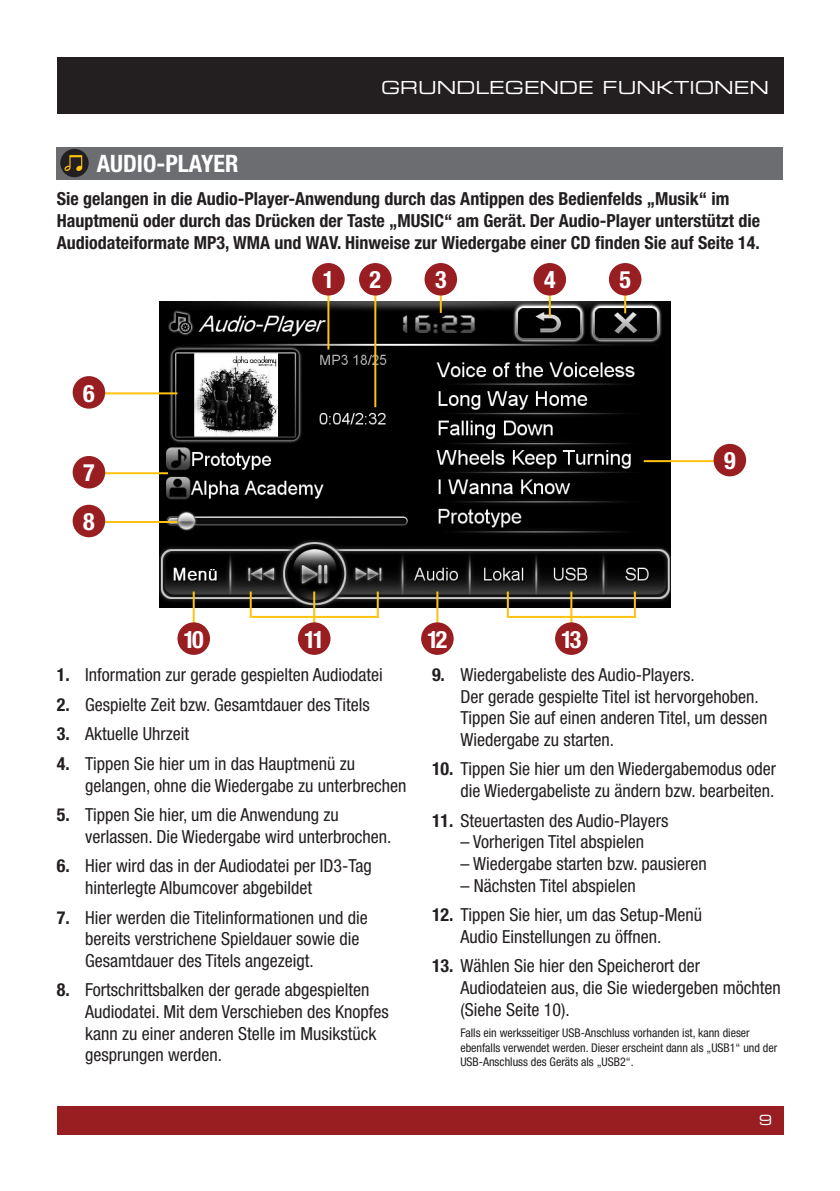
<style>
.page{position:relative;width:840px;height:1191px;background:#fff}
.page>*{position:absolute;margin:0;border:0;box-sizing:border-box;transform-origin:0 0}
.t1{font:700 condensed 24px "Helvetica Neue";color:#fff}
.t2{font:condensed 18px/21.6px "Helvetica Neue";color:#231f20}
.t3{font:700 condensed 18px/21.6px "Helvetica Neue";color:#231f20}
.t4{font:18px "Eurostile Extended Two";color:#fff}
.t5{font:14px "Eurostile Extended Two";color:#fff}
.t6{font:condensed 12px/14.4px "Helvetica Neue";color:#231f20}
.s1{font-weight:700}
</style>
<div class="page">
<div style="left:57px;top:1106px;width:725px;height:28px;background:#981e21"></div>
<div style="left:57px;top:57px;width:725px;height:56px;background:#231f20"></div>
<img style="left:159px;top:301px;width:510px;height:306px">
<hr style="left:643px;top:460px;width:81px;height:2px;background:#fec210">
<div style="left:713px;top:444px;width:32px;height:32px;background:#981e21;border-radius:50%"></div>
<hr style="left:96px;top:392px;width:81px;height:2px;background:#fec210">
<div style="left:73px;top:376px;width:32px;height:32px;background:#981e21;border-radius:50%"></div>
<hr style="left:96px;top:472px;width:72px;height:2px;background:#fec210">
<div style="left:73px;top:456px;width:32px;height:32px;background:#981e21;border-radius:50%"></div>
<hr style="left:193px;top:591px;width:2px;height:53px;background:#fec210">
<div style="left:177px;top:622px;width:33px;height:33px;background:#981e21;border-radius:50%"></div>
<hr style="left:548px;top:265px;width:2px;height:51px;background:#fec210">
<div style="left:533px;top:263px;width:32px;height:32px;background:#981e21;border-radius:50%"></div>
<hr style="left:623px;top:265px;width:2px;height:48px;background:#fec210">
<div style="left:608px;top:263px;width:33px;height:32px;background:#981e21;border-radius:50%"></div>
<hr style="left:313px;top:591px;width:2px;height:53px;background:#fec210">
<div style="left:298px;top:622px;width:32px;height:33px;background:#981e21;border-radius:50%"></div>
<hr style="left:439px;top:265px;width:2px;height:48px;background:#fec210">
<div style="left:424px;top:263px;width:33px;height:32px;background:#981e21;border-radius:50%"></div>
<hr style="left:327px;top:265px;width:2px;height:84px;background:#fec210">
<div style="left:312px;top:263px;width:32px;height:32px;background:#981e21;border-radius:50%"></div>
<hr style="left:374px;top:265px;width:2px;height:142px;background:#fec210">
<div style="left:359px;top:263px;width:32px;height:32px;background:#981e21;border-radius:50%"></div>
<hr style="left:96px;top:521px;width:81px;height:2px;background:#fec210">
<div style="left:73px;top:505px;width:32px;height:32px;background:#981e21;border-radius:50%"></div>
<hr style="left:436px;top:591px;width:2px;height:53px;background:#fec210">
<div style="left:421px;top:622px;width:32px;height:33px;background:#981e21;border-radius:50%"></div>
<hr style="left:251px;top:616px;width:127px;height:2px;background:#fec210">
<hr style="left:249px;top:591px;width:2px;height:27px;background:#fec210">
<hr style="left:376px;top:591px;width:2px;height:27px;background:#fec210">
<div style="left:57px;top:147px;width:725px;height:32px;background:#6c6d70"></div>
<div style="left:60px;top:149px;width:29px;height:28px;background:#231f20;border-radius:50%"></div>
<svg style="left:64px;top:155px;width:18px;height:16px"></svg>
<hr style="left:570px;top:591px;width:2px;height:53px;background:#fec210">
<div style="left:554px;top:622px;width:33px;height:33px;background:#981e21;border-radius:50%"></div>
<hr style="left:508px;top:616px;width:127px;height:2px;background:#fec210">
<hr style="left:506px;top:591px;width:2px;height:27px;background:#fec210">
<hr style="left:633px;top:591px;width:2px;height:27px;background:#fec210">
<p class="t4" style="left:381px;top:75px;width:389px">GRUNDLEGENDE FUNKTIONEN</p>
<h1 class="t1" style="left:97px;top:149px;width:143px">AUDIO-PLAYER</h1>
<p class="t3" style="left:57px;top:188px;width:704px">Sie gelangen in die Audio-Player-Anwendung durch das Antippen des Bedienfelds „Musik“ im<br>Hauptmenü oder durch das Drücken der Taste „MUSIC“ am Gerät. Der Audio-Player unterstützt die<br>Audiodateiformate MP3, WMA und WAV. Hinweise zur Wiedergabe einer CD finden Sie auf Seite 14.</p>
<h1 class="t1" style="left:83px;top:378px;width:13px">6</h1>
<h1 class="t1" style="left:83px;top:458px;width:13px">7</h1>
<h1 class="t1" style="left:83px;top:507px;width:13px">8</h1>
<h1 class="t1" style="left:183px;top:624px;width:22px">10</h1>
<h1 class="t1" style="left:322px;top:265px;width:13px">1</h1>
<h1 class="t1" style="left:369px;top:265px;width:13px">2</h1>
<h1 class="t1" style="left:435px;top:265px;width:13px">3</h1>
<h1 class="t1" style="left:543px;top:265px;width:13px">4</h1>
<h1 class="t1" style="left:619px;top:265px;width:13px">5</h1>
<h1 class="t1" style="left:723px;top:446px;width:13px">9</h1>
<h1 class="t1" style="left:304px;top:624px;width:22px">11</h1>
<h1 class="t1" style="left:427px;top:624px;width:22px">12</h1>
<h1 class="t1" style="left:561px;top:624px;width:22px">13</h1>
<p class="t2" style="left:57px;top:664px;width:327px"><span class="s1">1.</span> Information zur gerade gespielten Audiodatei</p>
<p class="t2" style="left:57px;top:693px;width:314px"><span class="s1">2.</span> Gespielte Zeit bzw. Gesamtdauer des Titels</p>
<p class="t2" style="left:57px;top:723px;width:134px"><span class="s1">3.</span> Aktuelle Uhrzeit</p>
<p class="t2" style="left:85px;top:752px;width:323px;text-indent:-28px"><span class="s1">4.</span> Tippen Sie hier um in das Hauptmenü zu gelangen, ohne die Wiedergabe zu unterbrechen</p>
<p class="t2" style="left:85px;top:804px;width:308px;text-indent:-28px"><span class="s1">5.</span> Tippen Sie hier, um die Anwendung zu verlassen. Die Wiedergabe wird unterbrochen.</p>
<p class="t2" style="left:85px;top:855px;width:288px;text-indent:-28px"><span class="s1">6.</span> Hier wird das in der Audiodatei per ID3-Tag hinterlegte Albumcover abgebildet</p>
<p class="t2" style="left:85px;top:906px;width:284px;text-indent:-28px"><span class="s1">7.</span> Hier werden die Titelinformationen und die bereits verstrichene Spieldauer sowie die<br>Gesamtdauer des Titels angezeigt.</p>
<p class="t2" style="left:85px;top:979px;width:305px;text-indent:-28px"><span class="s1">8.</span> Fortschrittsbalken der gerade abgespielten Audiodatei. Mit dem Verschieben des Knopfes kann zu einer anderen Stelle im Musikstück gesprungen werden.</p>
<p class="t2" style="left:460px;top:664px;width:308px;text-indent:-28px"><span class="s1">9.</span> Wiedergabeliste des Audio-Players.<br>Der gerade gespielte Titel ist hervorgehoben.<br>Tippen Sie auf einen anderen Titel, um dessen Wiedergabe zu starten.</p>
<p class="t2" style="left:432px;top:758px;width:345px;text-align:right"><span class="s1">10.</span> Tippen Sie hier um den Wiedergabemodus oder die Wiedergabeliste zu ändern bzw. bearbeiten.</p>
<p class="t2" style="left:432px;top:809px;width:238px"><span class="s1">11.</span> Steuertasten des Audio-Players</p>
<p class="t2" style="left:460px;top:831px;width:185px">– Vorherigen Titel abspielen</p>
<p class="t2" style="left:460px;top:852px;width:248px">– Wiedergabe starten bzw. pausieren</p>
<p class="t2" style="left:460px;top:874px;width:177px">– Nächsten Titel abspielen</p>
<p class="t2" style="left:460px;top:904px;width:243px;text-indent:-28px"><span class="s1">12.</span> Tippen Sie hier, um das Setup-Menü<br>Audio Einstellungen zu öffnen.</p>
<p class="t2" style="left:460px;top:955px;width:322px;text-indent:-28px"><span class="s1">13.</span> Wählen Sie hier den Speicherort der<br>Audiodateien aus, die Sie wiedergeben möchten (Siehe Seite 10).</p>
<p class="t6" style="left:460px;top:1025px;width:318px">Falls ein werksseitiger USB-Anschluss vorhanden ist, kann dieser ebenfalls verwendet werden. Dieser erscheint dann als „USB1“ und der<br>USB-Anschluss des Geräts als „USB2“.</p>
<p class="t5" style="left:758px;top:1110px;width:15px">9</p>
</div>
